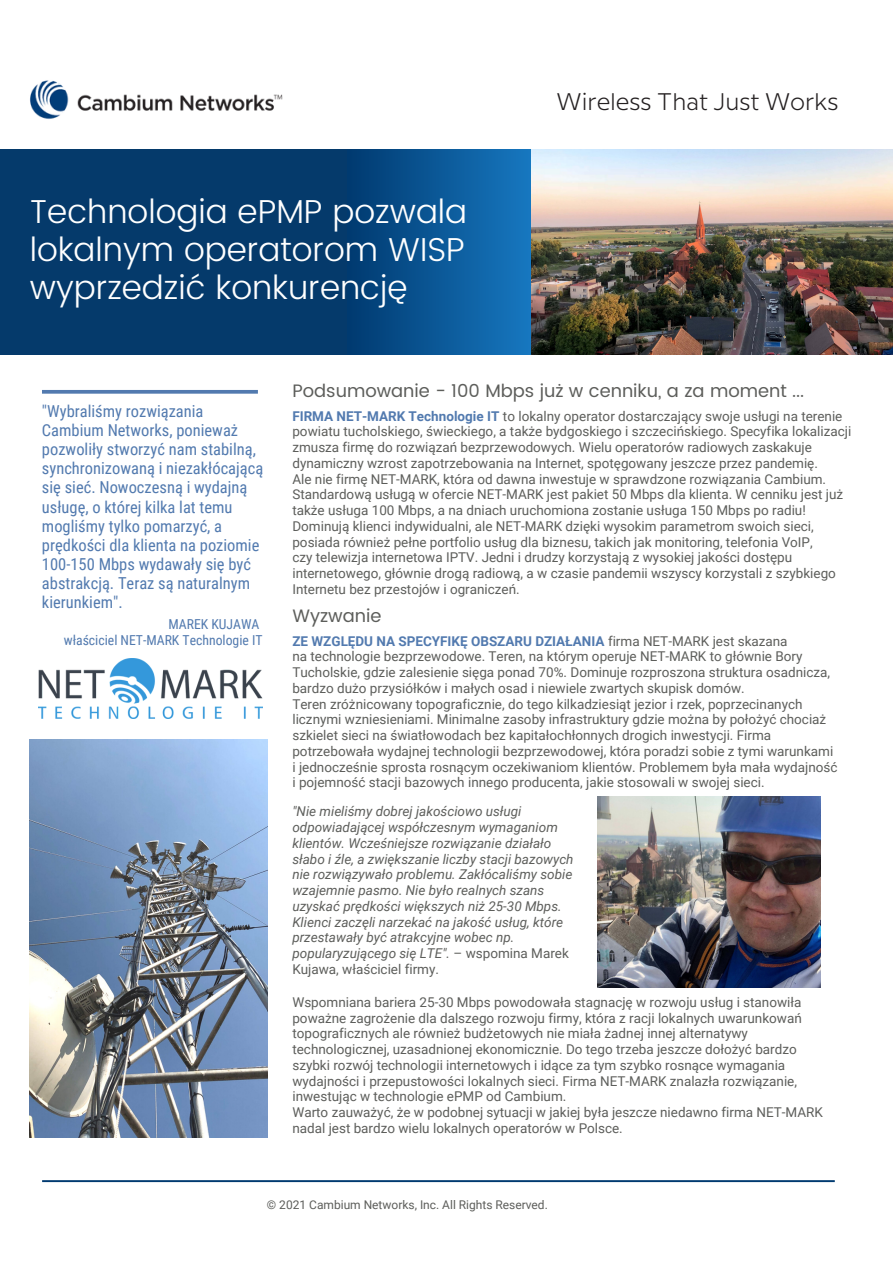
<style>
.page{position:relative;width:893px;height:1264px;background:#fff}
.page>*{position:absolute;margin:0;border:0;box-sizing:border-box;transform-origin:0 0}
.t1{font:300 33.15px/38.2px "Poppins";color:#fff;text-align:justify}
.t2{font:300 24px "Milliard";color:#242021}
.t3{font:18px "Poppins";color:#5d5e5b}
.t4{font:16.5px/19px "Roboto Condensed";color:#527aaf}
.t5{font:13.65px/15.8px "Roboto Condensed";color:#527aaf;text-align:right}
.t6{font:13.5px/15.8px "Roboto";color:#5d5e5b}
.t7{font:italic 13.5px/15.8px "Roboto";color:#5d5e5b}
.t8{font:12px "Roboto";color:#5d5e5b}
.s1{font-weight:700;color:#527aaf}
.s2{font-style:normal}
</style>
<div class="page">
<div style="left:0;top:149px;width:892px;height:206px;background:#053a6b"></div>
<img style="left:30px;top:80px;width:253px;height:39px">
<svg style="left:42px;top:390px;width:216px;height:3px"></svg>
<svg style="left:42px;top:1180px;width:792px;height:2px;background:#154a7b"></svg>
<svg style="left:361px;top:149px;width:170px;height:206px;background:#0c5a9a"></svg>
<img style="left:531px;top:149px;width:361px;height:206px">
<img style="left:30px;top:739px;width:237px;height:398px">
<img style="left:39px;top:659px;width:223px;height:59px">
<img style="left:597px;top:796px;width:223px;height:191px">
<h1 class="t1" style="left:30px;top:192px;width:439px">Technologia ePMP pozwala lokalnym operatorom WISP wyprzedzić konkurencję</h1>
<h2 class="t2" style="left:556px;top:91px;width:283px">Wireless That Just Works</h2>
<p class="t4" style="left:42px;top:402px;width:223px">"Wybraliśmy rozwiązania<br>Cambium Networks, ponieważ pozwoliły stworzyć nam stabilną, synchronizowaną i niezakłócającą się sieć. Nowoczesną i wydajną usługę, o której kilka lat temu mogliśmy tylko pomarzyć, a prędkości dla klienta na poziomie<br>100-150 Mbps wydawały się być abstrakcją. Teraz są naturalnym kierunkiem".</p>
<p class="t5" style="left:64px;top:616px;width:200px">MAREK KUJAWA<br>właściciel NET-MARK Technologie IT</p>
<h3 class="t3" style="left:292px;top:380px;width:513px">Podsumowanie - 100 Mbps już w cenniku, a za moment ...</h3>
<p class="t6" style="left:292px;top:408px;width:560px"><span class="s1">FIRMA NET-MARK Technologie IT</span> to lokalny operator dostarczający swoje usługi na terenie powiatu tucholskiego, świeckiego, a także bydgoskiego i szczecińskiego. Specyfika lokalizacji zmusza firmę do rozwiązań bezprzewodowych. Wielu operatorów radiowych zaskakuje dynamiczny wzrost zapotrzebowania na Internet, spotęgowany jeszcze przez pandemię.<br>Ale nie firmę NET-MARK, która od dawna inwestuje w sprawdzone rozwiązania Cambium.<br>Standardową usługą w ofercie NET-MARK jest pakiet 50 Mbps dla klienta. W cenniku jest już także usługa 100 Mbps, a na dniach uruchomiona zostanie usługa 150 Mbps po radiu!<br>Dominują klienci indywidualni, ale NET-MARK dzięki wysokim parametrom swoich sieci, posiada również pełne portfolio usług dla biznesu, takich jak monitoring, telefonia VoIP,<br>czy telewizja internetowa IPTV. Jedni i drudzy korzystają z wysokiej jakości dostępu internetowego, głównie drogą radiową, a w czasie pandemii wszyscy korzystali z szybkiego Internetu bez przestojów i ograniczeń.</p>
<h3 class="t3" style="left:292px;top:605px;width:90px">Wyzwanie</h3>
<p class="t6" style="left:292px;top:633px;width:546px"><span class="s1">ZE WZGLĘDU NA SPECYFIKĘ OBSZARU DZIAŁANIA</span> firma NET-MARK jest skazana<br>na technologie bezprzewodowe. Teren, na którym operuje NET-MARK to głównie Bory Tucholskie, gdzie zalesienie sięga ponad 70%. Dominuje rozproszona struktura osadnicza, bardzo dużo przysiółków i małych osad i niewiele zwartych skupisk domów.<br>Teren zróżnicowany topograficznie, do tego kilkadziesiąt jezior i rzek, poprzecinanych licznymi wzniesieniami. Minimalne zasoby infrastruktury gdzie można by położyć chociaż szkielet sieci na światłowodach bez kapitałochłonnych drogich inwestycji. Firma potrzebowała wydajnej technologii bezprzewodowej, która poradzi sobie z tymi warunkami i jednocześnie sprosta rosnącym oczekiwaniom klientów. Problemem była mała wydajność i pojemność stacji bazowych innego producenta, jakie stosowali w swojej sieci.</p>
<p class="t7" style="left:292px;top:804px;width:282px">"Nie mieliśmy dobrej jakościowo usługi odpowiadającej współczesnym wymaganiom klientów. Wcześniejsze rozwiązanie działało słabo i źle, a zwiększanie liczby stacji bazowych nie rozwiązywało problemu. Zakłócaliśmy sobie wzajemnie pasmo. Nie było realnych szans uzyskać prędkości większych niż 25-30 Mbps.<br>Klienci zaczęli narzekać na jakość usług, które przestawały być atrakcyjne wobec np. popularyzującego się LTE". <span class="s2">– wspomina Marek Kujawa, właściciel firmy.</span></p>
<p class="t6" style="left:292px;top:994px;width:532px">Wspomniana bariera 25-30 Mbps powodowała stagnację w rozwoju usług i stanowiła poważne zagrożenie dla dalszego rozwoju firmy, która z racji lokalnych uwarunkowań topograficznych ale również budżetowych nie miała żadnej innej alternatywy technologicznej, uzasadnionej ekonomicznie. Do tego trzeba jeszcze dołożyć bardzo szybki rozwój technologii internetowych i idące za tym szybko rosnące wymagania wydajności i przepustowości lokalnych sieci. Firma NET-MARK znalazła rozwiązanie, inwestując w technologie ePMP od Cambium.<br>Warto zauważyć, że w podobnej sytuacji w jakiej była jeszcze niedawno firma NET-MARK nadal jest bardzo wielu lokalnych operatorów w Polsce.</p>
<p class="t8" style="left:267px;top:1197px;width:282px">© 2021 Cambium Networks, Inc. All Rights Reserved.</p>
</div>
